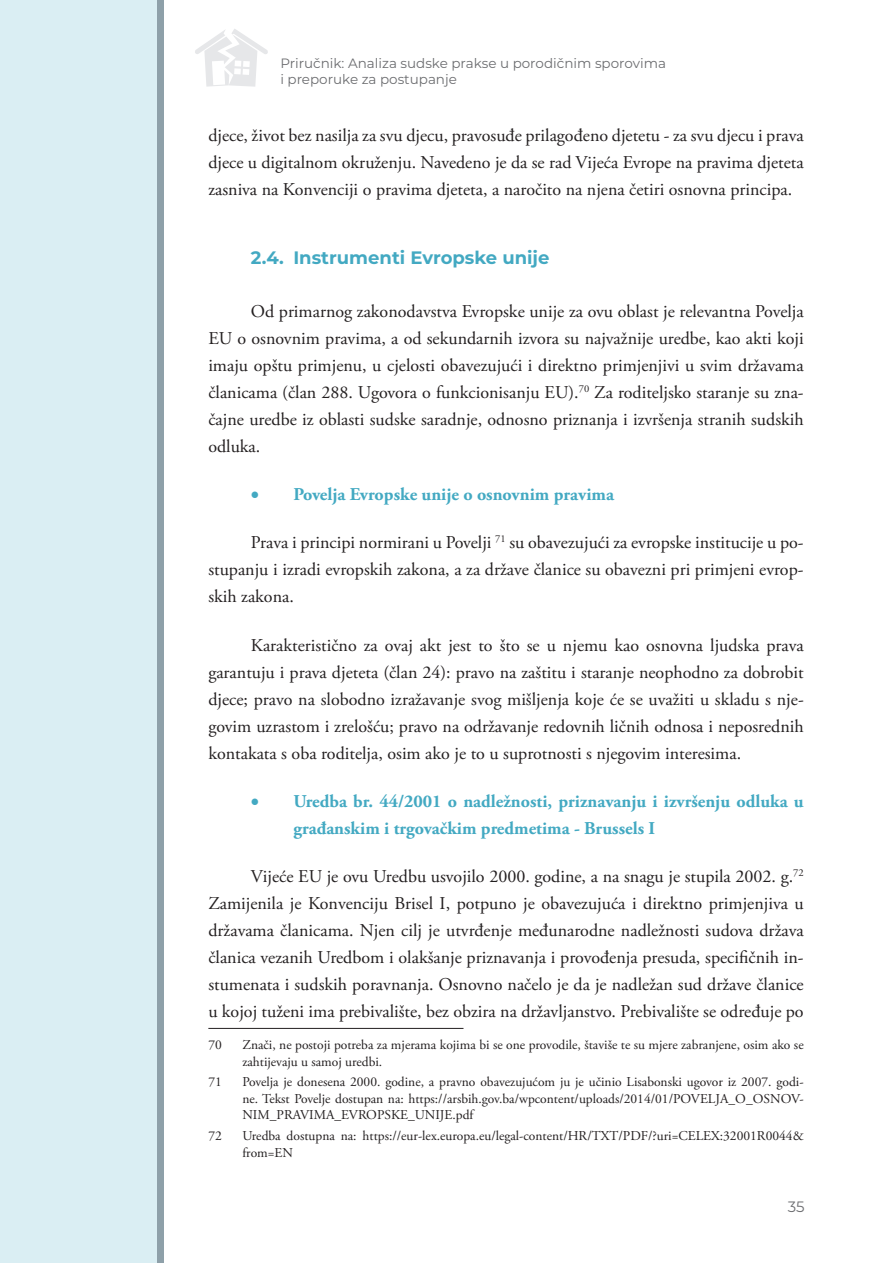
<style>
.page{position:relative;width:893px;height:1263px;background:#fff}
.page>*{position:absolute;margin:0;border:0;box-sizing:border-box;transform-origin:0 0}
.t1{font:18px/27px "Adobe Garamond Pro";color:#231f20;text-align:justify}
.t2{font:700 18px/27px "Adobe Garamond Pro";color:#43a9c2}
.t3{font:700 18px "Montserrat";color:#43a9c2}
.t4{font:15px "Montserrat";color:#6c6d70}
.t5{font:13.5px/16.5px "Adobe Garamond Pro";color:#231f20}
.t6{font:13.5px/16.2px "Montserrat";color:#6c6d70}
</style>
<div class="page">
<div style="left:7px;top:0;width:157px;height:1263px;background:#8ea0a9"></div>
<div style="left:0;top:0;width:156px;height:1263px;background:#daeef3"></div>
<svg style="left:195px;top:29px;width:73px;height:58px"></svg>
<hr style="left:208px;top:1028px;width:255px;height:1px;background:#231f20">
<p class="t6" style="left:280px;top:54px;width:387px">Priručnik: Analiza sudske prakse u porodičnim sporovima i preporuke za postupanje</p>
<p class="t1" style="left:208px;top:122px;width:597px">djece, život bez nasilja za svu djecu, pravosuđe prilagođeno djetetu - za svu djecu i prava djece u digitalnom okruženju. Navedeno je da se rad Vijeća Evrope na pravima djeteta zasniva na Konvenciji o pravima djeteta, a naročito na njena četiri osnovna principa.</p>
<p class="t3" style="left:251px;top:245px;width:300px">2.4. Instrumenti Evropske unije</p>
<p class="t1" style="left:208px;top:298px;width:597px;text-indent:43px">Od primarnog zakonodavstva Evropske unije za ovu oblast je relevantna Povelja EU o osnovnim pravima, a od sekundarnih izvora su najvažnije uredbe, kao akti koji imaju opštu primjenu, u cjelosti obavezujući i direktno primjenjivi u svim državama članicama (član 288. Ugovora o funkcionisanju EU).<sup>70</sup> Za roditeljsko staranje su zna&shy;čajne uredbe iz oblasti sudske saradnje, odnosno priznanja i izvršenja stranih sudskih odluka.</p>
<p class="t2" style="left:251px;top:481px;width:365px">• Povelja Evropske unije o osnovnim pravima</p>
<p class="t1" style="left:208px;top:530px;width:597px;text-indent:43px">Prava i principi normirani u Povelji <sup>71</sup> su obavezujući za evropske institucije u po&shy;stupanju i izradi evropskih zakona, a za države članice su obavezni pri primjeni evrop&shy;skih zakona.</p>
<p class="t1" style="left:208px;top:632px;width:597px;text-indent:43px">Karakteristično za ovaj akt jest to što se u njemu kao osnovna ljudska prava garantuju i prava djeteta (član 24): pravo na zaštitu i staranje neophodno za dobrobit djece; pravo na slobodno izražavanje svog mišljenja koje će se uvažiti u skladu s nje&shy;govim uzrastom i zrelošću; pravo na održavanje redovnih ličnih odnosa i neposrednih kontakata s oba roditelja, osim ako je to u suprotnosti s njegovim interesima.</p>
<p class="t2" style="left:293px;top:788px;width:512px;text-indent:-43px">• Uredba br. 44/2001 o nadležnosti, priznavanju i izvršenju odluka u građanskim i trgovačkim predmetima - Brussels I</p>
<p class="t1" style="left:208px;top:863px;width:597px;text-indent:43px">Vijeće EU je ovu Uredbu usvojilo 2000. godine, a na snagu je stupila 2002. g.<sup>72<br></sup>Zamijenila je Konvenciju Brisel I, potpuno je obavezujuća i direktno primjenjiva u državama članicama. Njen cilj je utvrđenje međunarodne nadležnosti sudova država članica vezanih Uredbom i olakšanje priznavanja i provođenja presuda, specifičnih in&shy;stumenata i sudskih poravnanja. Osnovno načelo je da je nadležan sud države članice u kojoj tuženi ima prebivalište, bez obzira na državljanstvo. Prebivalište se određuje po</p>
<p class="t5" style="left:208px;top:1037px;width:15px">70</p>
<p class="t5" style="left:242px;top:1037px;width:563px">Znači, ne postoji potreba za mjerama kojima bi se one provodile, štaviše te su mjere zabranjene, osim ako se zahtijevaju u samoj uredbi.</p>
<p class="t5" style="left:208px;top:1074px;width:15px">71</p>
<p class="t5" style="left:242px;top:1074px;width:563px;text-align:justify">Povelja je donesena 2000. godine, a pravno obavezujućom ju je učinio Lisabonski ugovor iz 2007. godi&shy;ne. Tekst Povelje dostupan na: https://arsbih.gov.ba/wpcontent/uploads/2014/01/POVELJA_O_OSNOV-NIM_PRAVIMA_EVROPSKE_UNIJE.pdf</p>
<p class="t5" style="left:208px;top:1128px;width:15px">72</p>
<p class="t5" style="left:242px;top:1128px;width:563px">Uredba dostupna na: https://eur-lex.europa.eu/legal-content/HR/TXT/PDF/?uri=CELEX:32001R0044&amp; from=EN</p>
<p class="t4" style="left:788px;top:1196px;width:18px">35</p>
</div>
